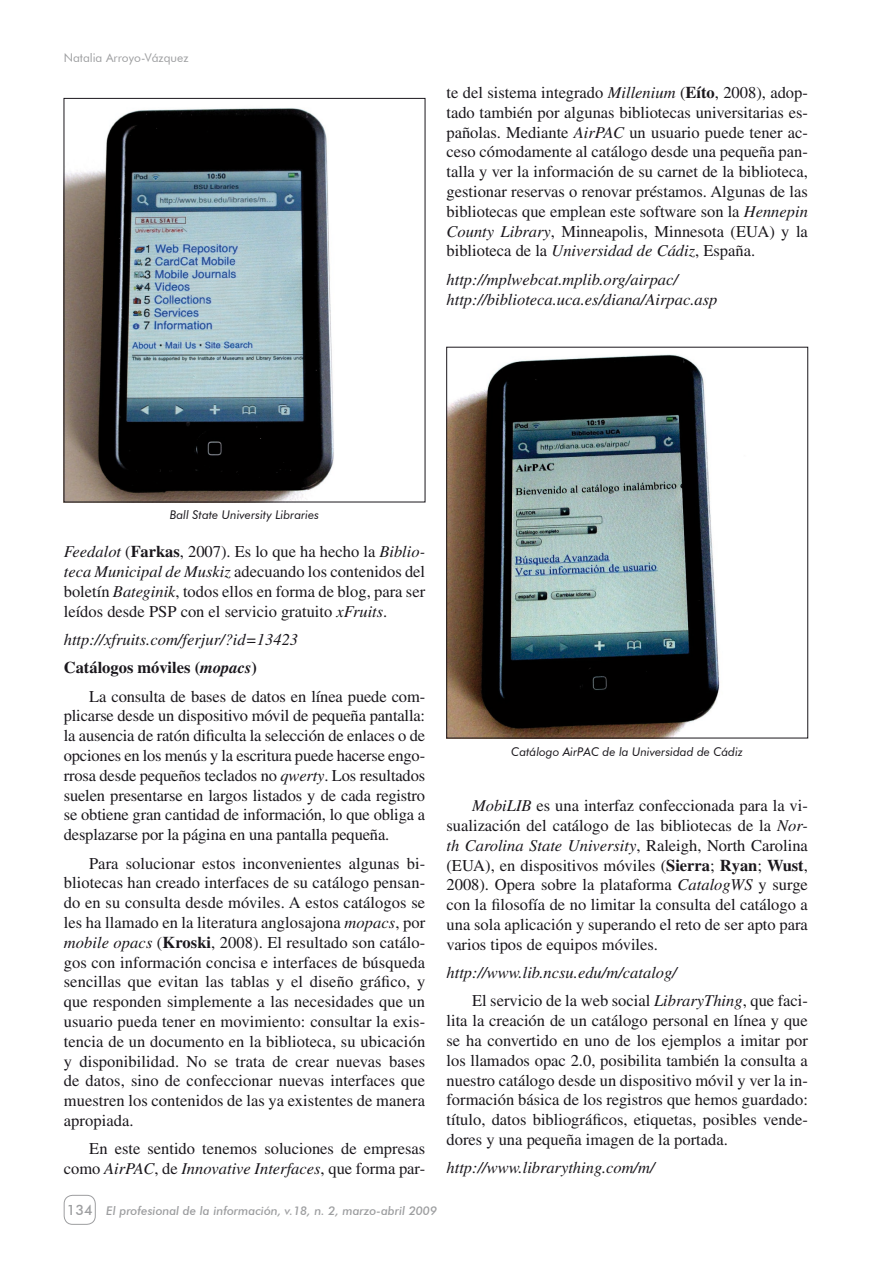
<style>
.page{position:relative;width:893px;height:1263px;background:#fff}
.page>*{position:absolute;margin:0;border:0;box-sizing:border-box;transform-origin:0 0}
.t1{font:16.5px/19.8px "Times";color:#1a171c;text-align:justify}
.t2{font:italic 16.5px/28.3px "Times";color:#1a171c}
.t3{font:500 14.25px "Futura BT";color:#9d9ea0}
.t4{font:italic 12px "Futura BT";color:#1a171c}
.t5{font:italic 500 12px "Futura BT";color:#9d9ea0}
.t6{font:12px "Futura BT";color:#9d9ea0}
.s1{font-style:italic}
.s2{font-weight:700}
.s3{font-weight:700;font-style:normal}
.s4{font-style:normal}
</style>
<div class="page">
<div style="left:64px;top:1195px;width:32px;height:30px;border:1px solid #9d9ea0;border-radius:9px"></div>
<img style="left:66px;top:108px;width:268px;height:392px">
<div style="left:64px;top:98px;width:361px;height:404px;border:1px solid #1a171c"></div>
<img style="left:448px;top:354px;width:272px;height:382px">
<div style="left:446px;top:347px;width:362px;height:391px;border:1px solid #1a171c"></div>
<p class="t6" style="left:64px;top:51px;width:126px">Natalia Arroyo-Vázquez</p>
<p class="t1" style="left:446px;top:82px;width:363px">te del sistema integrado <span class="s1">Millenium</span> (<span class="s2">Eíto</span>, 2008), adop&shy;tado también por algunas bibliotecas universitarias es&shy;pañolas. Mediante <span class="s1">AirPAC</span> un usuario puede tener ac&shy;ceso cómodamente al catálogo desde una pequeña pan&shy;talla y ver la información de su carnet de la biblioteca, gestionar reservas o renovar préstamos. Algunas de las bibliotecas que emplean este software son la <span class="s1">Hennepin County Library</span>, Minneapolis, Minnesota (EUA) y la biblioteca de la <span class="s1">Universidad de Cádiz</span>, España.</p>
<p class="t2" style="left:446px;top:269px;width:272px;line-height:19.8px">http://mplwebcat.mplib.org/airpac/ http://biblioteca.uca.es/diana/Airpac.asp</p>
<p class="t4" style="left:170px;top:508px;width:151px">Ball State University Libraries</p>
<p class="t1" style="left:64px;top:542px;width:363px"><span class="s1">Feedalot</span> (<span class="s2">Farkas</span>, 2007). Es lo que ha hecho la <span class="s1">Biblio&shy;teca Municipal de Muskiz</span> adecuando los contenidos del boletín <span class="s1">Bateginik</span>, todos ellos en forma de blog, para ser leídos desde PSP con el servicio gratuito <span class="s1">xFruits</span>.</p>
<p class="t2" style="left:64px;top:625px;width:236px">http://xfruits.com/ferjur/?id=13423<br><span class="s3">Catálogos móviles (</span><span class="s2">mopacs</span><span class="s3">)</span></p>
<p class="t1" style="left:64px;top:686px;width:363px;text-indent:26px">La consulta de bases de datos en línea puede com&shy;plicarse desde un dispositivo móvil de pequeña pantalla: la ausencia de ratón dificulta la selección de enlaces o de opciones en los menús y la escritura puede hacerse engo&shy;rrosa desde pequeños teclados no <span class="s1">qwerty</span>. Los resultados suelen presentarse en largos listados y de cada registro se obtiene gran cantidad de información, lo que obliga a desplazarse por la página en una pantalla pequeña.</p>
<p class="t1" style="left:64px;top:853px;width:363px;text-indent:26px">Para solucionar estos inconvenientes algunas bi&shy;bliotecas han creado interfaces de su catálogo pensan&shy;do en su consulta desde móviles. A estos catálogos se les ha llamado en la literatura anglosajona <span class="s1">mopacs</span>, por <span class="s1">mobile opacs</span> (<span class="s2">Kroski</span>, 2008). El resultado son catálo&shy;gos con información concisa e interfaces de búsqueda sencillas que evitan las tablas y el diseño gráfico, y que responden simplemente a las necesidades que un usuario pueda tener en movimiento: consultar la exis&shy;tencia de un documento en la biblioteca, su ubicación y disponibilidad. No se trata de crear nuevas bases de datos, sino de confeccionar nuevas interfaces que muestren los contenidos de las ya existentes de manera apropiada.</p>
<p class="t1" style="left:64px;top:1139px;width:363px;text-align:right">En este sentido tenemos soluciones de empresas como <span class="s1">AirPAC</span>, de <span class="s1">Innovative Interfaces</span>, que forma par-</p>
<p class="t4" style="left:511px;top:744px;width:233px">Catálogo AirPAC de la Universidad de Cádiz</p>
<p class="t1" style="left:446px;top:796px;width:363px;text-indent:26px"><span class="s1">MobiLIB</span> es una interfaz confeccionada para la vi&shy;sualización del catálogo de las bibliotecas de la <span class="s1">Nor&shy;th Carolina State University</span>, Raleigh, North Carolina (EUA), en dispositivos móviles (<span class="s2">Sierra</span>; <span class="s2">Ryan</span>; <span class="s2">Wust</span>, 2008). Opera sobre la plataforma <span class="s1">CatalogWS</span> y surge con la filosofía de no limitar la consulta del catálogo a una sola aplicación y superando el reto de ser apto para varios tipos de equipos móviles.</p>
<p class="t2" style="left:472px;top:958px;width:337px;text-indent:-26px">http://www.lib.ncsu.edu/m/catalog/<br><span class="s4">El servicio de la web social</span> LibraryThing<span class="s4">, que faci-</span></p>
<p class="t1" style="left:446px;top:1011px;width:363px">lita la creación de un catálogo personal en línea y que se ha convertido en uno de los ejemplos a imitar por los llamados opac 2.0, posibilita también la consulta a nuestro catálogo desde un dispositivo móvil y ver la in&shy;formación básica de los registros que hemos guardado: título, datos bibliográficos, etiquetas, posibles vende&shy;dores y una pequeña imagen de la portada.</p>
<p class="t2" style="left:446px;top:1153px;width:210px">http://www.librarything.com/m/</p>
<p class="t3" style="left:67px;top:1201px;width:27px">134</p>
<p class="t5" style="left:106px;top:1203px;width:332px">El profesional de la información, v.18, n. 2, marzo-abril 2009</p>
</div>
